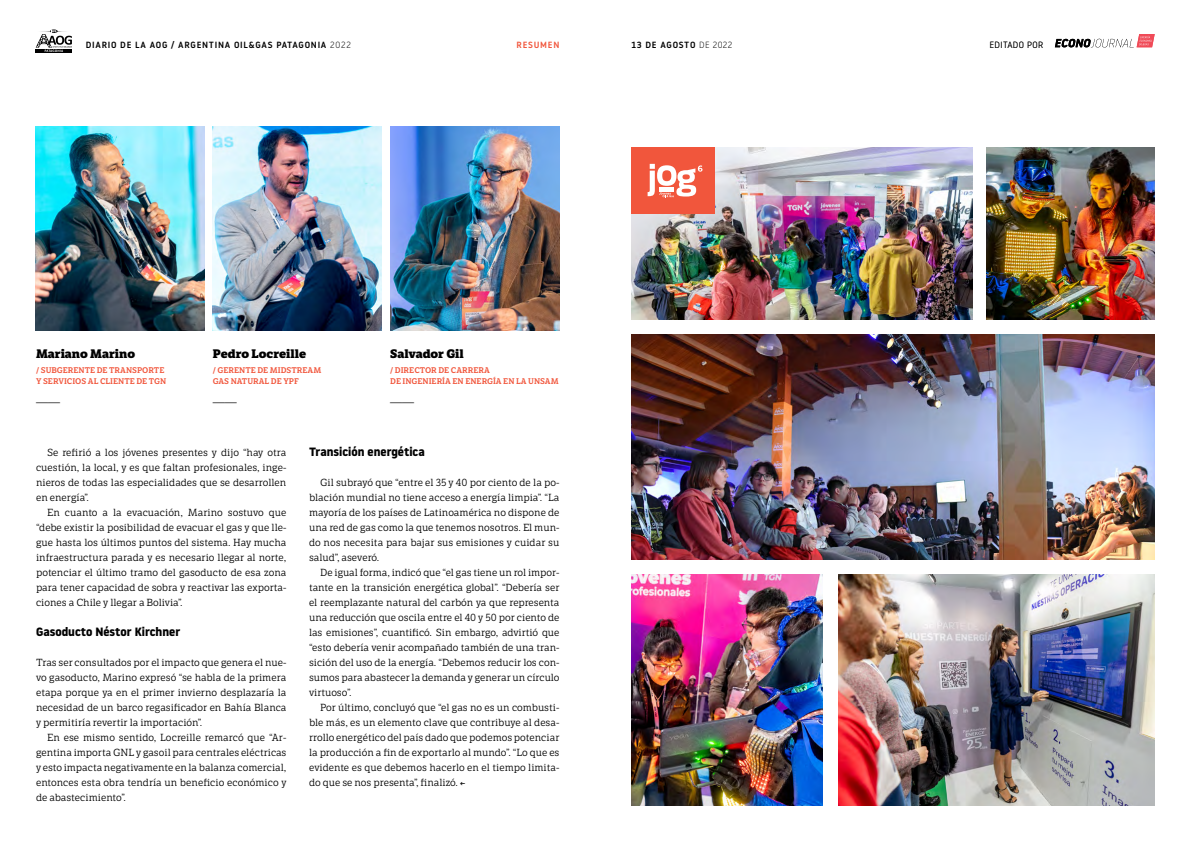
<style>
.page{position:relative;width:1191px;height:842px;background:#fff}
.page>*{position:absolute;margin:0;border:0;box-sizing:border-box;transform-origin:0 0}
.t1{font:700 12px "Noway";color:#000}
.t2{font:800 12px "LFT Etica Sheriff";color:#000}
.t3{font:12px "LFT Etica Sheriff";color:#000}
.t4{font:10px/15px "LFT Etica Sheriff";color:#000;text-align:justify}
.t5{font:500 9px "Noway";letter-spacing:.08em;color:#000}
.t6{font:300 9px "Noway";letter-spacing:.04em;color:#000}
.t7{font:500 9px "Noway";letter-spacing:.08em;color:#f1563c}
.t8{font:600 8px/11px "LFT Etica Sheriff";color:#f1563c}
.s1{font-weight:300}
.s2{font-weight:600;font-size:9px}
</style>
<div class="page">
<svg style="left:1055px;top:34px;width:99px;height:13px"></svg>
<hr style="left:36px;top:49px;width:36px;height:4px;background:#000">
<svg style="left:36px;top:29px;width:36px;height:23px"></svg>
<img style="left:35px;top:126px;width:169px;height:204px">
<img style="left:213px;top:126px;width:169px;height:204px">
<img style="left:390px;top:126px;width:169px;height:204px">
<img style="left:838px;top:575px;width:317px;height:231px">
<img style="left:631px;top:334px;width:524px;height:225px">
<img style="left:631px;top:147px;width:341px;height:173px">
<img style="left:986px;top:147px;width:169px;height:173px">
<img style="left:631px;top:575px;width:191px;height:231px">
<div style="left:631px;top:147px;width:83px;height:67px;background:#f1563c"></div>
<svg style="left:647px;top:164px;width:55px;height:33px"></svg>
<p class="t5" style="left:86px;top:38px;width:266px">DIARIO DE LA AOG / ARGENTINA OIL&amp;GAS PATAGONIA <span class="s1">2022</span></p>
<p class="t7" style="left:516px;top:38px;width:44px">RESUMEN</p>
<p class="t5" style="left:631px;top:38px;width:102px">13 DE AGOSTO <span class="s1">DE 2022</span></p>
<p class="t6" style="left:989px;top:38px;width:55px">EDITADO POR</p>
<p class="t2" style="left:36px;top:346px;width:101px">Mariano Marino</p>
<p class="t8" style="left:36px;top:364px;width:132px">/ SUBGERENTE DE TRANSPORTE<br>Y SERVICIOS AL CLIENTE DE TGN</p>
<p class="t3" style="left:36px;top:394px;width:25px">——</p>
<p class="t2" style="left:213px;top:346px;width:95px">Pedro Locreille</p>
<p class="t8" style="left:213px;top:364px;width:110px">/ GERENTE DE MIDSTREAM<br>GAS NATURAL DE YPF</p>
<p class="t3" style="left:213px;top:394px;width:25px">——</p>
<p class="t2" style="left:390px;top:346px;width:75px">Salvador Gil</p>
<p class="t8" style="left:390px;top:364px;width:170px">/ DIRECTOR DE CARRERA<br>DE INGENIERÍA EN ENERGÍA EN LA UNSAM</p>
<p class="t3" style="left:390px;top:394px;width:25px">——</p>
<p class="t4" style="left:36px;top:445px;width:252px;text-indent:11px">Se refirió a los jóvenes presentes y dijo “hay otra cuestión, la local, y es que faltan profesionales, inge&shy;nieros de todas las especialidades que se desarrollen en energía”.</p>
<p class="t4" style="left:36px;top:505px;width:252px;text-indent:11px">En cuanto a la evacuación, Marino sostuvo que “debe existir la posibilidad de evacuar el gas y que lle&shy;gue hasta los últimos puntos del sistema. Hay mucha infraestructura parada y es necesario llegar al norte, potenciar el último tramo del gasoducto de esa zona para tener capacidad de sobra y reactivar las exporta&shy;ciones a Chile y llegar a Bolivia”.</p>
<p class="t1" style="left:36px;top:625px;width:146px">Gasoducto Néstor Kirchner</p>
<p class="t4" style="left:36px;top:655px;width:252px">Tras ser consultados por el impacto que genera el nue&shy;vo gasoducto, Marino expresó “se habla de la primera etapa porque ya en el primer invierno desplazaría la necesidad de un barco regasificador en Bahía Blanca y permitiría revertir la importación”.</p>
<p class="t4" style="left:36px;top:730px;width:252px;text-indent:11px">En ese mismo sentido, Locreille remarcó que “Ar&shy;gentina importa GNL y gasoil para centrales eléctricas y esto impacta negativamente en la balanza comercial, entonces esta obra tendría un beneficio económico y de abastecimiento”.</p>
<p class="t1" style="left:309px;top:445px;width:117px">Transición energética</p>
<p class="t4" style="left:309px;top:475px;width:252px;text-indent:11px">Gil subrayó que “entre el 35 y 40 por ciento de la po&shy;blación mundial no tiene acceso a energía limpia”. “La mayoría de los países de Latinoamérica no dispone de una red de gas como la que tenemos nosotros. El mun&shy;do nos necesita para bajar sus emisiones y cuidar su salud”, aseveró.</p>
<p class="t4" style="left:309px;top:565px;width:252px;text-indent:11px">De igual forma, indicó que “el gas tiene un rol impor&shy;tante en la transición energética global”. “Debería ser el reemplazante natural del carbón ya que representa una reducción que oscila entre el 40 y 50 por ciento de las emisiones”, cuantificó. Sin embargo, advirtió que “esto debería venir acompañado también de una tran&shy;sición del uso de la energía. “Debemos reducir los con&shy;sumos para abastecer la demanda y generar un círculo virtuoso”.</p>
<p class="t4" style="left:309px;top:700px;width:252px;text-indent:11px">Por último, concluyó que “el gas no es un combusti&shy;ble más, es un elemento clave que contribuye al desa&shy;rrollo energético del país dado que podemos potenciar la producción a fin de exportarlo al mundo”. “Lo que es evidente es que debemos hacerlo en el tiempo limita&shy;do que se nos presenta”, finalizó. <span class="s2">←</span></p>
</div>
